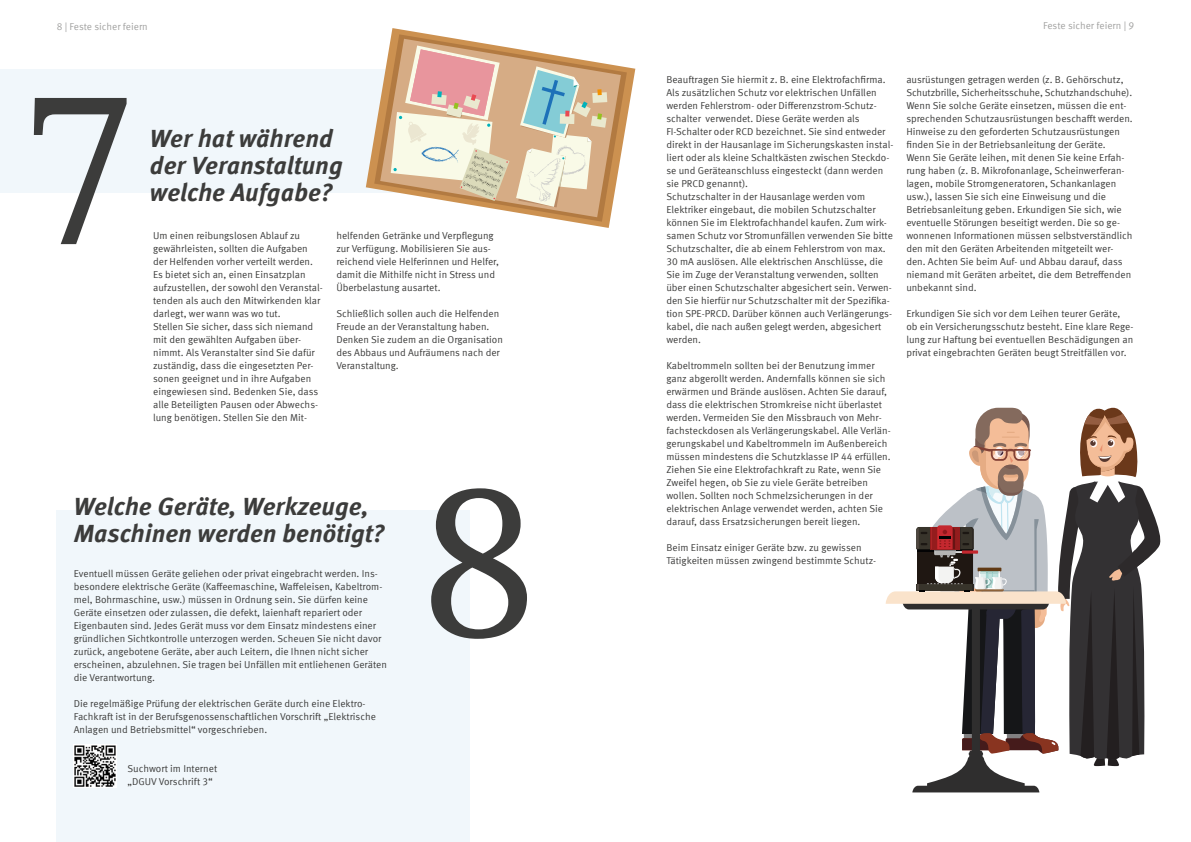
<style>
.page{position:relative;width:1191px;height:842px;background:#fff}
.page>*{position:absolute;margin:0;border:0;box-sizing:border-box;transform-origin:0 0}
.t1{font:205px "Noto Serif";color:#3c3c3b}
.t2{font:italic 700 24.9px/27px "Meta Offc";letter-spacing:-.005em;color:#3c3c3b}
.t3{font:10px/13px "Meta Offc Norm";color:#3c3c3b}
.t4{font:10px "Meta Offc Norm";letter-spacing:-.005em;color:#a2a2a1}
</style>
<div class="page">
<svg style="left:885px;top:407px;width:276px;height:385px"></svg>
<div style="left:0;top:70px;width:507px;height:123px;background:#f1f7fb"></div>
<div style="left:57px;top:510px;width:413px;height:332px;background:#f1f7fb"></div>
<img style="left:74px;top:745px;width:42px;height:42px">
<svg style="left:366px;top:28px;width:269px;height:200px"></svg>
<svg style="left:374px;top:34px;width:253px;height:188px"></svg>
<svg style="left:380px;top:39px;width:241px;height:178px"></svg>
<svg style="left:391px;top:46px;width:118px;height:155px;background:#e1c2ab"></svg>
<svg style="left:516px;top:66px;width:91px;height:141px;background:#cfc8b1"></svg>
<p class="t4" style="left:57px;top:21px;width:93px">8 | Feste sicher feiern</p>
<p class="t4" style="left:1043px;top:20px;width:93px">Feste sicher feiern | 9</p>
<h1 class="t1" style="left:22px;top:29px;width:116px">7</h1>
<h2 class="t2" style="left:150px;top:126px;width:194px">Wer hat während der Veranstaltung welche Aufgabe?</h2>
<p class="t3" style="left:153px;top:229px;width:171px">Um einen reibungslosen Ablauf zu gewährleisten, sollten die Aufgaben der Helfenden vorher verteilt werden.<br>Es bietet sich an, einen Einsatzplan aufzustellen, der sowohl den Veranstal&shy;tenden als auch den Mitwirkenden klar darlegt, wer wann was wo tut.<br>Stellen Sie sicher, dass sich niemand mit den gewählten Aufgaben über&shy;nimmt. Als Veranstalter sind Sie dafür zuständig, dass die eingesetzten Per&shy;sonen geeignet und in ihre Aufgaben eingewiesen sind. Bedenken Sie, dass alle Beteiligten Pausen oder Abwechs&shy;lung benötigen. Stellen Sie den Mit-</p>
<p class="t3" style="left:336px;top:229px;width:164px">helfenden Getränke und Verpflegung zur Verfügung. Mobilisieren Sie aus&shy;reichend viele Helferinnen und Helfer, damit die Mithilfe nicht in Stress und Überbelastung ausartet.</p>
<p class="t3" style="left:336px;top:307px;width:168px">Schließlich sollen auch die Helfenden<br>Freude an der Veranstaltung haben.<br>Denken Sie zudem an die Organisation des Abbaus und Aufräumens nach der<br>Veranstaltung.</p>
<h2 class="t2" style="left:74px;top:493px;width:312px">Welche Geräte, Werkzeuge,<br>Maschinen werden benötigt?</h2>
<p class="t3" style="left:74px;top:567px;width:315px">Eventuell müssen Geräte geliehen oder privat eingebracht werden. Ins&shy;besondere elektrische Geräte (Kaffeemaschine, Waffeleisen, Kabeltrom&shy;mel, Bohrmaschine, usw.) müssen in Ordnung sein. Sie dürfen keine Geräte einsetzen oder zulassen, die defekt, laienhaft repariert oder Eigenbauten sind. Jedes Gerät muss vor dem Einsatz mindestens einer gründlichen Sichtkontrolle unterzogen werden. Scheuen Sie nicht davor zurück, angebotene Geräte, aber auch Leitern, die Ihnen nicht sicher erscheinen, abzulehnen. Sie tragen bei Unfällen mit entliehenen Geräten die Verantwortung.</p>
<p class="t3" style="left:74px;top:697px;width:304px">Die regelmäßige Prüfung der elektrischen Geräte durch eine Elektro-<br>Fachkraft ist in der Berufsgenossenschaftlichen Vorschrift „Elektrische<br>Anlagen und Betriebsmittel“ vorgeschrieben.</p>
<p class="t3" style="left:127px;top:762px;width:91px">Suchwort im Internet „DGUV Vorschrift 3“</p>
<h1 class="t1" style="left:422px;top:422px;width:116px">8</h1>
<p class="t3" style="left:666px;top:73px;width:228px">Beauftragen Sie hiermit z. B. eine Elektrofachfirma.<br>Als zusätzlichen Schutz vor elektrischen Unfällen werden Fehlerstrom- oder Differenzstrom-Schutz&shy;schalter verwendet. Diese Geräte werden als FI-Schalter oder RCD bezeichnet. Sie sind entweder direkt in der Hausanlage im Sicherungskasten instal&shy;liert oder als kleine Schaltkästen zwischen Steckdo&shy;se und Geräteanschluss eingesteckt (dann werden sie PRCD genannt).<br>Schutzschalter in der Hausanlage werden vom Elektriker eingebaut, die mobilen Schutzschalter können Sie im Elektrofachhandel kaufen. Zum wirk&shy;samen Schutz vor Stromunfällen verwenden Sie bitte Schutzschalter, die ab einem Fehlerstrom von max.<br>30 mA auslösen. Alle elektrischen Anschlüsse, die Sie im Zuge der Veranstaltung verwenden, sollten über einen Schutzschalter abgesichert sein. Verwen&shy;den Sie hierfür nur Schutzschalter mit der Spezifika&shy;tion SPE-PRCD. Darüber können auch Verlängerungs&shy;kabel, die nach außen gelegt werden, abgesichert werden.</p>
<p class="t3" style="left:666px;top:359px;width:226px">Kabeltrommeln sollten bei der Benutzung immer ganz abgerollt werden. Andernfalls können sie sich erwärmen und Brände auslösen. Achten Sie darauf, dass die elektrischen Stromkreise nicht überlastet werden. Vermeiden Sie den Missbrauch von Mehr&shy;fachsteckdosen als Verlängerungskabel. Alle Verlän&shy;gerungskabel und Kabeltrommeln im Außenbereich müssen mindestens die Schutzklasse IP 44 erfüllen.<br>Ziehen Sie eine Elektrofachkraft zu Rate, wenn Sie Zweifel hegen, ob Sie zu viele Geräte betreiben wollen. Sollten noch Schmelzsicherungen in der elektrischen Anlage verwendet werden, achten Sie darauf, dass Ersatzsicherungen bereit liegen.</p>
<p class="t3" style="left:666px;top:541px;width:211px">Beim Einsatz einiger Geräte bzw. zu gewissen<br>Tätigkeiten müssen zwingend bestimmte Schutz-</p>
<p class="t3" style="left:906px;top:73px;width:228px">ausrüstungen getragen werden (z. B. Gehörschutz, Schutzbrille, Sicherheitsschuhe, Schutzhandschuhe).<br>Wenn Sie solche Geräte einsetzen, müssen die ent&shy;sprechenden Schutzausrüstungen beschafft werden.<br>Hinweise zu den geforderten Schutzausrüstungen finden Sie in der Betriebsanleitung der Geräte.<br>Wenn Sie Geräte leihen, mit denen Sie keine Erfah&shy;rung haben (z. B. Mikrofonanlage, Scheinwerferan&shy;lagen, mobile Stromgeneratoren, Schankanlagen usw.), lassen Sie sich eine Einweisung und die Betriebsanleitung geben. Erkundigen Sie sich, wie eventuelle Störungen beseitigt werden. Die so ge&shy;wonnenen Informationen müssen selbstverständlich den mit den Geräten Arbeitenden mitgeteilt wer&shy;den. Achten Sie beim Auf- und Abbau darauf, dass niemand mit Geräten arbeitet, die dem Betreffenden unbekannt sind.</p>
<p class="t3" style="left:906px;top:307px;width:229px">Erkundigen Sie sich vor dem Leihen teurer Geräte, ob ein Versicherungsschutz besteht. Eine klare Rege&shy;lung zur Haftung bei eventuellen Beschädigungen an privat eingebrachten Geräten beugt Streitfällen vor.</p>
</div>
